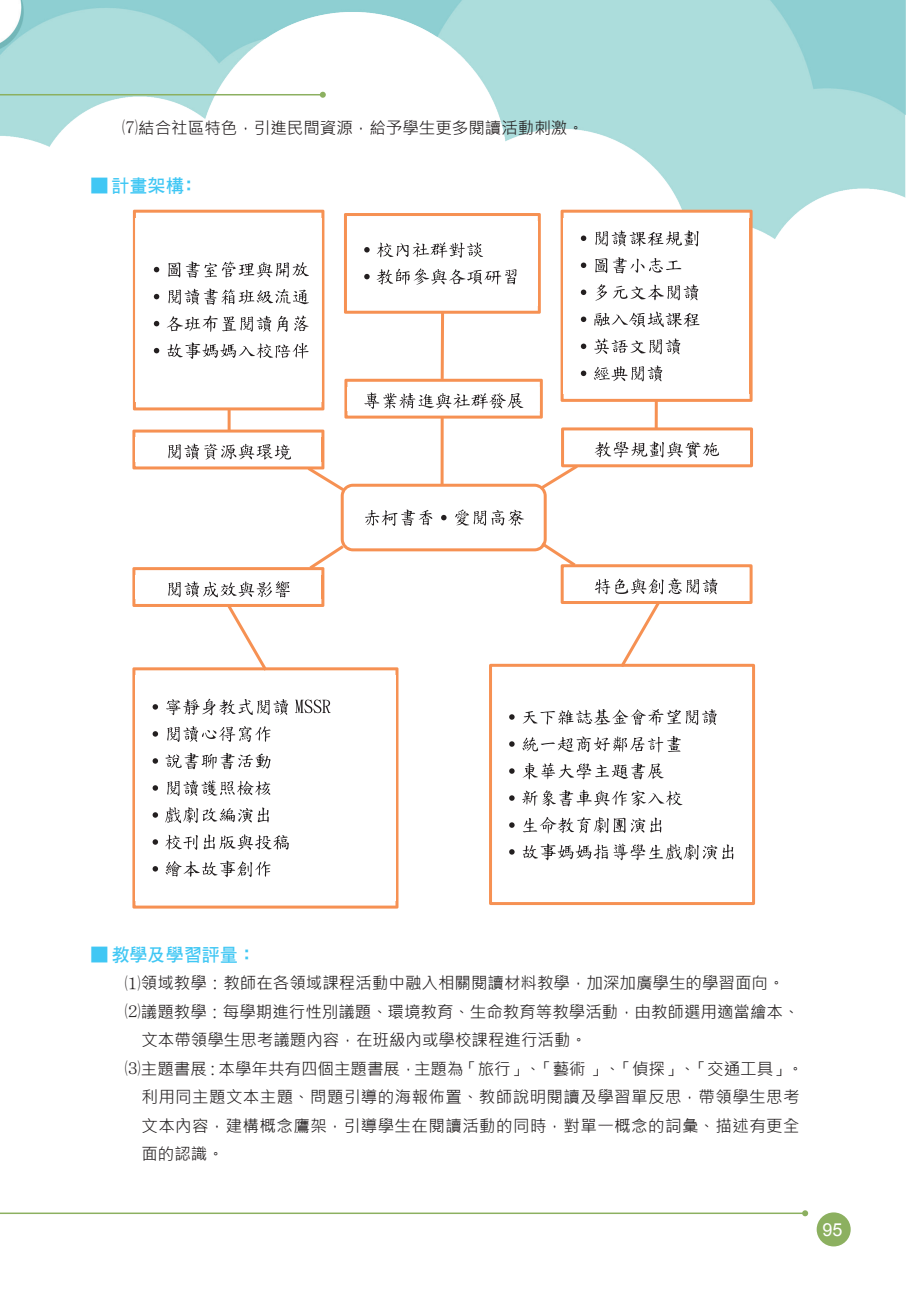
<style>
.page{position:relative;width:906px;height:1289px;background:#fff}
.page>*{position:absolute;margin:0;border:0;box-sizing:border-box;transform-origin:0 0}
.t1{font:18px "DF Hei Bd HK BF";color:#40c7f4}
.t2{font:18px "Arial";color:#fff}
.t3{font:16.5px "Microsoft Jheng Hei";color:#231f20}
.t4{font:16.5px "Microsoft Jheng Hei";letter-spacing:.025em;color:#231f20}
.s1{font-family:"MS Mincho"}
.s2{font-family:"DF Hei Bd HKP BF"}
</style>
<div class="page">
<img style="left:0;top:0;width:906px;height:255px">
<div style="left:816px;top:1212px;width:34px;height:34px;background:#8cb060;border-radius:50%"></div>
<hr style="left:0;top:94px;width:323px;height:1px;background:#8cb060">
<svg style="left:320px;top:92px;width:6px;height:6px"></svg>
<hr style="left:0;top:1212px;width:805px;height:1px;background:#8cb060">
<svg style="left:802px;top:1210px;width:6px;height:6px"></svg>
<svg style="left:440px;top:418px;width:4px;height:11px"></svg>
<svg style="left:344px;top:379px;width:199px;height:39px"></svg>
<hr style="left:228px;top:408px;width:3px;height:22px;background:#f69153">
<svg style="left:133px;top:210px;width:191px;height:200px"></svg>
<hr style="left:441px;top:311px;width:3px;height:68px;background:#f69153">
<svg style="left:344px;top:213px;width:197px;height:101px"></svg>
<svg style="left:654px;top:402px;width:4px;height:25px"></svg>
<svg style="left:560px;top:210px;width:192px;height:192px"></svg>
<svg style="left:132px;top:674px;width:266px;height:234px"></svg>
<img style="left:135px;top:675px;width:260px;height:225px">
<svg style="left:153px;top:698px;width:135px;height:17px"></svg>
<svg style="left:295px;top:699px;width:35px;height:14px"></svg>
<svg style="left:153px;top:726px;width:118px;height:16px"></svg>
<svg style="left:153px;top:752px;width:118px;height:17px"></svg>
<svg style="left:153px;top:780px;width:117px;height:16px"></svg>
<svg style="left:153px;top:807px;width:116px;height:16px"></svg>
<svg style="left:153px;top:834px;width:136px;height:16px"></svg>
<svg style="left:153px;top:866px;width:5px;height:5px"></svg>
<svg style="left:165px;top:860px;width:106px;height:17px"></svg>
<div style="left:561px;top:427px;width:192px;height:40px;border:3px solid #f69153"></div>
<svg style="left:594px;top:441px;width:125px;height:16px"></svg>
<div style="left:560px;top:564px;width:192px;height:40px;border:3px solid #f69153"></div>
<svg style="left:132px;top:429px;width:449px;height:245px"></svg>
<div style="left:490px;top:665px;width:263px;height:238px;background:#fff"></div>
<div style="left:489px;top:663px;width:266px;height:242px;border:3px solid #f69153"></div>
<svg style="left:595px;top:578px;width:122px;height:89px"></svg>
<svg style="left:509px;top:709px;width:208px;height:16px"></svg>
<svg style="left:509px;top:736px;width:172px;height:16px"></svg>
<svg style="left:509px;top:763px;width:155px;height:16px"></svg>
<svg style="left:509px;top:789px;width:173px;height:17px"></svg>
<svg style="left:509px;top:817px;width:152px;height:16px"></svg>
<svg style="left:509px;top:843px;width:224px;height:17px"></svg>
<p class="t3" style="left:122px;top:117px;width:464px"><span class="s1">⑺</span>結合社區特色，引進民間資源，給予學生更多閱讀活動刺激。</p>
<p class="t1" style="left:90px;top:176px;width:109px"><span class="s2">■</span> 計畫架構：</p>
<p class="t1" style="left:90px;top:946px;width:167px"><span class="s2">■</span> 教學及學習評量：</p>
<p class="t3" style="left:124px;top:972px;width:661px"><span class="s1">⑴</span>領域教學：教師在各領域課程活動中融入相關閱讀材料教學，加深加廣學生的學習面向。</p>
<p class="t3" style="left:124px;top:1001px;width:677px"><span class="s1">⑵</span>議題教學：每學期進行性別議題、環境教育、生命教育等教學活動，由教師選用適當繪本、</p>
<p class="t3" style="left:141px;top:1029px;width:447px">文本帶領學生思考議題內容，在班級內或學校課程進行活動。</p>
<p class="t3" style="left:124px;top:1058px;width:681px"><span class="s1">⑶</span>主題書展：本學年共有四個主題書展，主題為「旅行」、「藝術 」、「偵探」、「交通工具」。</p>
<p class="t4" style="left:141px;top:1086px;width:659px">利用同主題文本主題、問題引導的海報佈置、教師說明閱讀及學習單反思，帶領學生思考</p>
<p class="t4" style="left:141px;top:1115px;width:660px">文本內容，建構概念鷹架，引導學生在閱讀活動的同時，對單一概念的詞彙、描述有更全</p>
<p class="t3" style="left:141px;top:1143px;width:84px">面的認識。</p>
<p class="t2" style="left:822px;top:1217px;width:22px">95</p>
</div>
